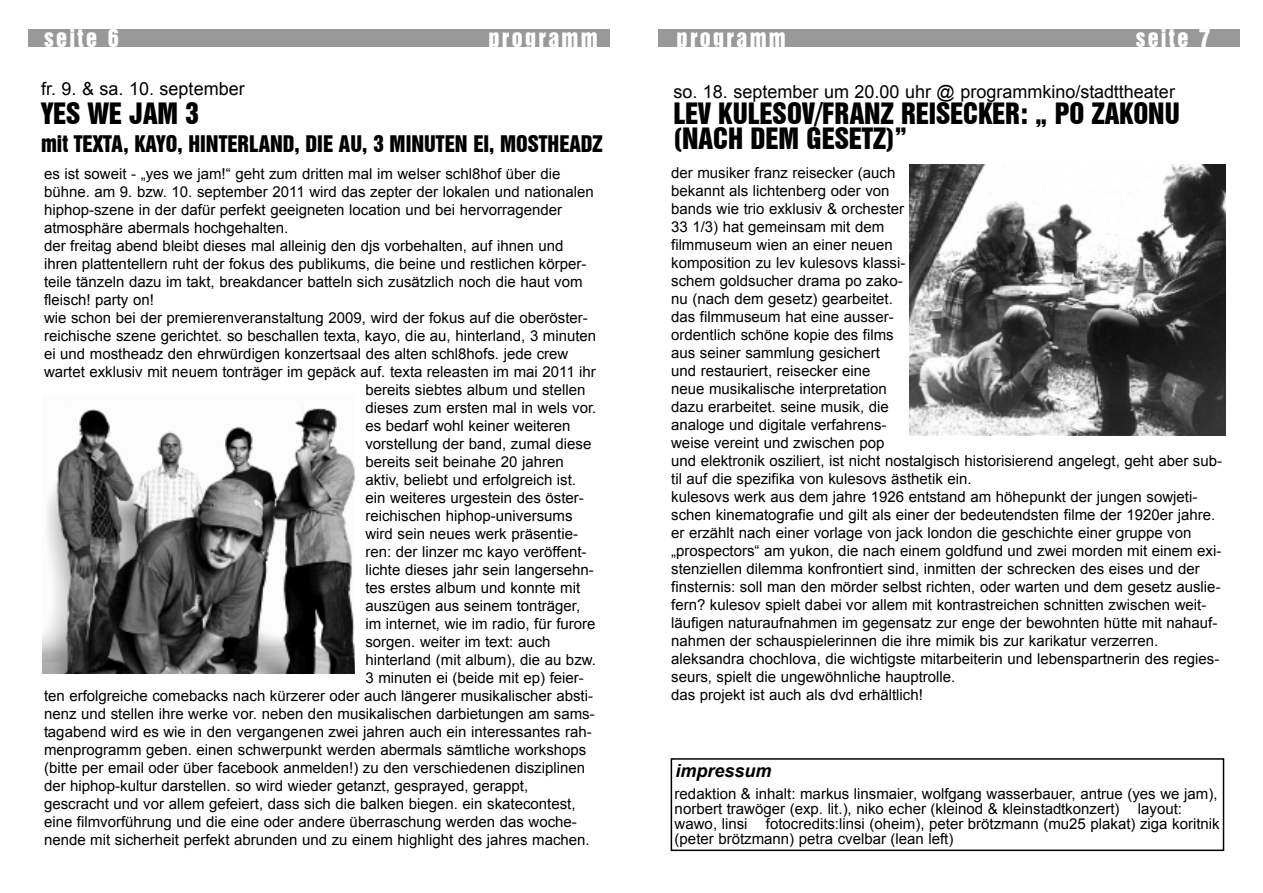
<style>
.page{position:relative;width:1263px;height:893px;background:#fff}
.page>*{position:absolute;margin:0;border:0;box-sizing:border-box;transform-origin:0 0}
.t1{font:27px/25.5px "Swiss 921 BT Regular A";color:#000}
.t2{font:22.5px "Swiss 921 BT Regular A";letter-spacing:.1em;color:#fff}
.t3{font:21px "Swiss 921 BT Regular A";color:#000}
.t4{font:18px "Arial";color:#000}
.t5{font:italic 700 18px "Arial";color:#000}
.t6{font:15px/18px "Arial";color:#000}
</style>
<div class="page">
<div style="left:28px;top:29px;width:582px;height:17px;background:#999"></div>
<div style="left:659px;top:29px;width:581px;height:18px;background:#999"></div>
<img style="left:43px;top:408px;width:312px;height:265px">
<img style="left:909px;top:165px;width:316px;height:271px">
<div style="left:671px;top:758px;width:553px;height:93px;border:2px solid #000"></div>
<h2 class="t2" style="left:44px;top:23px;width:76px">seite 6</h2>
<h2 class="t2" style="left:489px;top:23px;width:111px">programm</h2>
<h2 class="t2" style="left:677px;top:23px;width:111px">programm</h2>
<h2 class="t2" style="left:1136px;top:23px;width:76px">seite 7</h2>
<p class="t4" style="left:673px;top:82px;width:503px">so. 18. september um 20.00 uhr @ programmkino/stadttheater</p>
<h1 class="t1" style="left:673px;top:100px;width:508px">LEV KULESOV/FRANZ REISECKER: „ PO ZAKONU (NACH DEM GESETZ)”</h1>
<p class="t6" style="left:671px;top:164px;width:552px">der musiker franz reisecker (auch<br>bekannt als lichtenberg oder von<br>bands wie trio exklusiv &amp; orchester<br>33 1/3) hat gemeinsam mit dem<br>filmmuseum wien an einer neuen<br>komposition zu lev kulesovs klassi-<br>schem goldsucher drama po zako-<br>nu (nach dem gesetz) gearbeitet.<br>das filmmuseum hat eine ausser-<br>ordentlich schöne kopie des films<br>aus seiner sammlung gesichert<br>und restauriert, reisecker eine<br>neue musikalische interpretation<br>dazu erarbeitet. seine musik, die<br>analoge und digitale verfahrens-<br>weise vereint und zwischen pop<br>und elektronik osziliert, ist nicht nostalgisch historisierend angelegt, geht aber sub&shy;til auf die spezifika von kulesovs ästhetik ein.<br>kulesovs werk aus dem jahre 1926 entstand am höhepunkt der jungen sowjeti&shy;schen kinematografie und gilt als einer der bedeutendsten filme der 1920er jahre. er erzählt nach einer vorlage von jack london die geschichte einer gruppe von „prospectors“ am yukon, die nach einem goldfund und zwei morden mit einem exi&shy;stenziellen dilemma konfrontiert sind, inmitten der schrecken des eises und der finsternis: soll man den mörder selbst richten, oder warten und dem gesetz auslie&shy;fern? kulesov spielt dabei vor allem mit kontrastreichen schnitten zwischen weit&shy;läufigen naturaufnahmen im gegensatz zur enge der bewohnten hütte mit nahauf&shy;nahmen der schauspielerinnen die ihre mimik bis zur karikatur verzerren. aleksandra chochlova, die wichtigste mitarbeiterin und lebenspartnerin des regies&shy;seurs, spielt die ungewöhnliche hauptrolle.<br>das projekt ist auch als dvd erhältlich!</p>
<p class="t4" style="left:41px;top:79px;width:205px">fr. 9. &amp; sa. 10. september</p>
<h1 class="t1" style="left:41px;top:101px;width:160px">YES WE JAM 3</h1>
<h3 class="t3" style="left:41px;top:130px;width:563px">mit TEXTA, KAYO, HINTERLAND, DIE AU, 3 MINUTEN EI, MOSTHEADZ</h3>
<p class="t6" style="left:44px;top:165px;width:518px">es ist soweit - „yes we jam!“ geht zum dritten mal im welser schl8hof über die</p>
<p class="t6" style="left:44px;top:183px;width:551px">bühne. am 9. bzw. 10. september 2011 wird das zepter der lokalen und nationalen</p>
<p class="t6" style="left:44px;top:201px;width:520px">hiphop-szene in der dafür perfekt geeigneten location und bei hervorragender</p>
<p class="t6" style="left:44px;top:219px;width:246px">atmosphäre abermals hochgehalten.</p>
<p class="t6" style="left:44px;top:237px;width:521px">der freitag abend bleibt dieses mal alleinig den djs vorbehalten, auf ihnen und</p>
<p class="t6" style="left:44px;top:255px;width:544px">ihren plattentellern ruht der fokus des publikums, die beine und restlichen körper-</p>
<p class="t6" style="left:44px;top:273px;width:540px">teile tänzeln dazu im takt, breakdancer batteln sich zusätzlich noch die haut vom</p>
<p class="t6" style="left:44px;top:291px;width:111px">fleisch! party on!</p>
<p class="t6" style="left:44px;top:309px;width:545px">wie schon bei der premierenveranstaltung 2009, wird der fokus auf die oberöster-</p>
<p class="t6" style="left:44px;top:327px;width:554px">reichische szene gerichtet. so beschallen texta, kayo, die au, hinterland, 3 minuten</p>
<p class="t6" style="left:44px;top:345px;width:526px">ei und mostheadz den ehrwürdigen konzertsaal des alten schl8hofs. jede crew</p>
<p class="t6" style="left:44px;top:363px;width:553px">wartet exklusiv mit neuem tonträger im gepäck auf. texta releasten im mai 2011 ihr</p>
<p class="t6" style="left:365px;top:381px;width:221px">bereits siebtes album und stellen</p>
<p class="t6" style="left:365px;top:399px;width:232px">dieses zum ersten mal in wels vor.</p>
<p class="t6" style="left:365px;top:417px;width:207px">es bedarf wohl keiner weiteren</p>
<p class="t6" style="left:365px;top:435px;width:227px">vorstellung der band, zumal diese</p>
<p class="t6" style="left:365px;top:453px;width:200px">bereits seit beinahe 20 jahren</p>
<p class="t6" style="left:365px;top:471px;width:212px">aktiv, beliebt und erfolgreich ist.</p>
<p class="t6" style="left:365px;top:489px;width:220px">ein weiteres urgestein des öster-</p>
<p class="t6" style="left:365px;top:507px;width:209px">reichischen hiphop-universums</p>
<p class="t6" style="left:365px;top:525px;width:214px">wird sein neues werk präsentie-</p>
<p class="t6" style="left:365px;top:543px;width:223px">ren: der linzer mc kayo veröffent-</p>
<p class="t6" style="left:365px;top:561px;width:230px">lichte dieses jahr sein langersehn-</p>
<p class="t6" style="left:365px;top:579px;width:216px">tes erstes album und konnte mit</p>
<p class="t6" style="left:365px;top:597px;width:216px">auszügen aus seinem tonträger,</p>
<p class="t6" style="left:365px;top:615px;width:232px">im internet, wie im radio, für furore</p>
<p class="t6" style="left:365px;top:633px;width:187px">sorgen. weiter im text: auch</p>
<p class="t6" style="left:365px;top:651px;width:232px">hinterland (mit album), die au bzw.</p>
<p class="t6" style="left:365px;top:669px;width:220px">3 minuten ei (beide mit ep) feier-</p>
<p class="t6" style="left:44px;top:687px;width:551px">ten erfolgreiche comebacks nach kürzerer oder auch längerer musikalischer absti-</p>
<p class="t6" style="left:44px;top:705px;width:552px">nenz und stellen ihre werke vor. neben den musikalischen darbietungen am sams-</p>
<p class="t6" style="left:44px;top:723px;width:549px">tagabend wird es wie in den vergangenen zwei jahren auch ein interessantes rah-</p>
<p class="t6" style="left:44px;top:741px;width:544px">menprogramm geben. einen schwerpunkt werden abermals sämtliche workshops</p>
<p class="t6" style="left:44px;top:759px;width:543px">(bitte per email oder über facebook anmelden!) zu den verschiedenen disziplinen</p>
<p class="t6" style="left:44px;top:777px;width:486px">der hiphop-kultur darstellen. so wird wieder getanzt, gesprayed, gerappt,</p>
<p class="t6" style="left:44px;top:795px;width:533px">gescracht und vor allem gefeiert, dass sich die balken biegen. ein skatecontest,</p>
<p class="t6" style="left:44px;top:813px;width:534px">eine filmvorführung und die eine oder andere überraschung werden das woche-</p>
<p class="t6" style="left:44px;top:831px;width:547px">nende mit sicherheit perfekt abrunden und zu einem highlight des jahres machen.</p>
<p class="t5" style="left:676px;top:761px;width:98px">impressum</p>
<p class="t6" style="left:675px;top:786px;width:546px;line-height:15px">redaktion &amp; inhalt: markus linsmaier, wolfgang wasserbauer, antrue (yes we jam), norbert trawöger (exp. lit.), niko echer (kleinod &amp; kleinstadtkonzert) layout: wawo, linsi fotocredits:linsi (oheim), peter brötzmann (mu25 plakat) ziga koritnik (peter brötzmann) petra cvelbar (lean left)</p>
</div>
